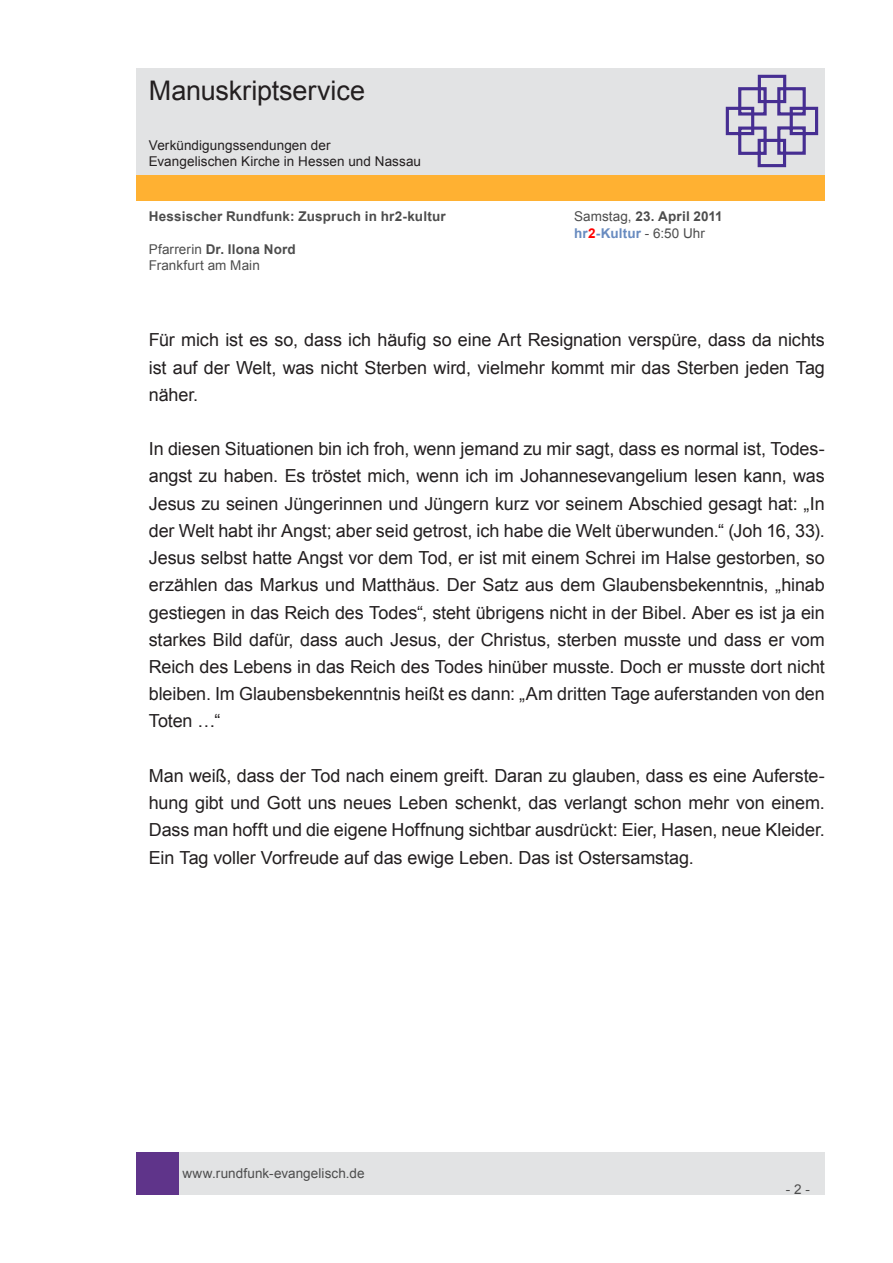
<style>
.page{position:relative;width:893px;height:1263px;background:#fff}
.page>*{position:absolute;margin:0;border:0;box-sizing:border-box;transform-origin:0 0}
.t1{font:27px "Arial";letter-spacing:-.005em;color:#231f20}
.t2{font:18px/27.2px "Arial";letter-spacing:-.005em;color:#231f20;text-align:justify}
.t3{font:13.5px/16.2px "Arial";letter-spacing:.005em;color:#4d4d4d}
.t4{font:13.5px/16.2px "Arial";letter-spacing:.005em;color:#231f20}
.t5{font:700 13.5px "Arial";letter-spacing:.015em;color:#4d4d4d}
.s1{font-weight:700}
.s2{font-weight:700;color:#688bc0}
.s3{font-weight:700;color:#f00}
</style>
<div class="page">
<div style="left:179px;top:1152px;width:646px;height:43px;background:#e2e3e4"></div>
<div style="left:136px;top:1152px;width:43px;height:43px;background:#5f348a"></div>
<div style="left:136px;top:175px;width:689px;height:26px;background:#ffb132"></div>
<div style="left:136px;top:68px;width:689px;height:106px;background:#e2e3e4"></div>
<svg style="left:725px;top:74px;width:94px;height:94px"></svg>
<h1 class="t1" style="left:149px;top:73px;width:218px">Manuskriptservice</h1>
<p class="t4" style="left:149px;top:137px;width:274px">Verkündigungssendungen der<br>Evangelischen Kirche in Hessen und Nassau</p>
<p class="t5" style="left:149px;top:208px;width:298px">Hessischer Rundfunk: Zuspruch in hr2-kultur</p>
<p class="t3" style="left:574px;top:209px;width:150px">Samstag, <span class="s1">23. April 2011 </span><span class="s2">hr</span><span class="s3">2</span><span class="s2">-Kultur</span> - 6:50 Uhr</p>
<p class="t3" style="left:149px;top:241px;width:148px">Pfarrerin <span class="s1">Dr. Ilona Nord<br></span>Frankfurt am Main</p>
<p class="t2" style="left:149px;top:327px;width:678px">Für mich ist es so, dass ich häufig so eine Art Resignation verspüre, dass da nichts ist auf der Welt, was nicht Sterben wird, vielmehr kommt mir das Sterben jeden Tag näher.</p>
<p class="t2" style="left:149px;top:435px;width:678px">In diesen Situationen bin ich froh, wenn jemand zu mir sagt, dass es normal ist, Todes&shy;angst zu haben. Es tröstet mich, wenn ich im Johannesevangelium lesen kann, was Jesus zu seinen Jüngerinnen und Jüngern kurz vor seinem Abschied gesagt hat: „In der Welt habt ihr Angst; aber seid getrost, ich habe die Welt überwunden.“ (Joh 16, 33).<br>Jesus selbst hatte Angst vor dem Tod, er ist mit einem Schrei im Halse gestorben, so erzählen das Markus und Matthäus. Der Satz aus dem Glaubensbekenntnis, „hinab gestiegen in das Reich des Todes“, steht übrigens nicht in der Bibel. Aber es ist ja ein starkes Bild dafür, dass auch Jesus, der Christus, sterben musste und dass er vom Reich des Lebens in das Reich des Todes hinüber musste. Doch er musste dort nicht bleiben. Im Glaubensbekenntnis heißt es dann: „Am dritten Tage auferstanden von den Toten …“</p>
<p class="t2" style="left:149px;top:762px;width:678px">Man weiß, dass der Tod nach einem greift. Daran zu glauben, dass es eine Auferste&shy;hung gibt und Gott uns neues Leben schenkt, das verlangt schon mehr von einem.<br>Dass man hofft und die eigene Hoffnung sichtbar ausdrückt: Eier, Hasen, neue Kleider.<br>Ein Tag voller Vorfreude auf das ewige Leben. Das ist Ostersamstag.</p>
<p class="t3" style="left:182px;top:1165px;width:184px">www.rundfunk-evangelisch.de</p>
<p class="t3" style="left:786px;top:1181px;width:26px">- 2 -</p>
</div>
